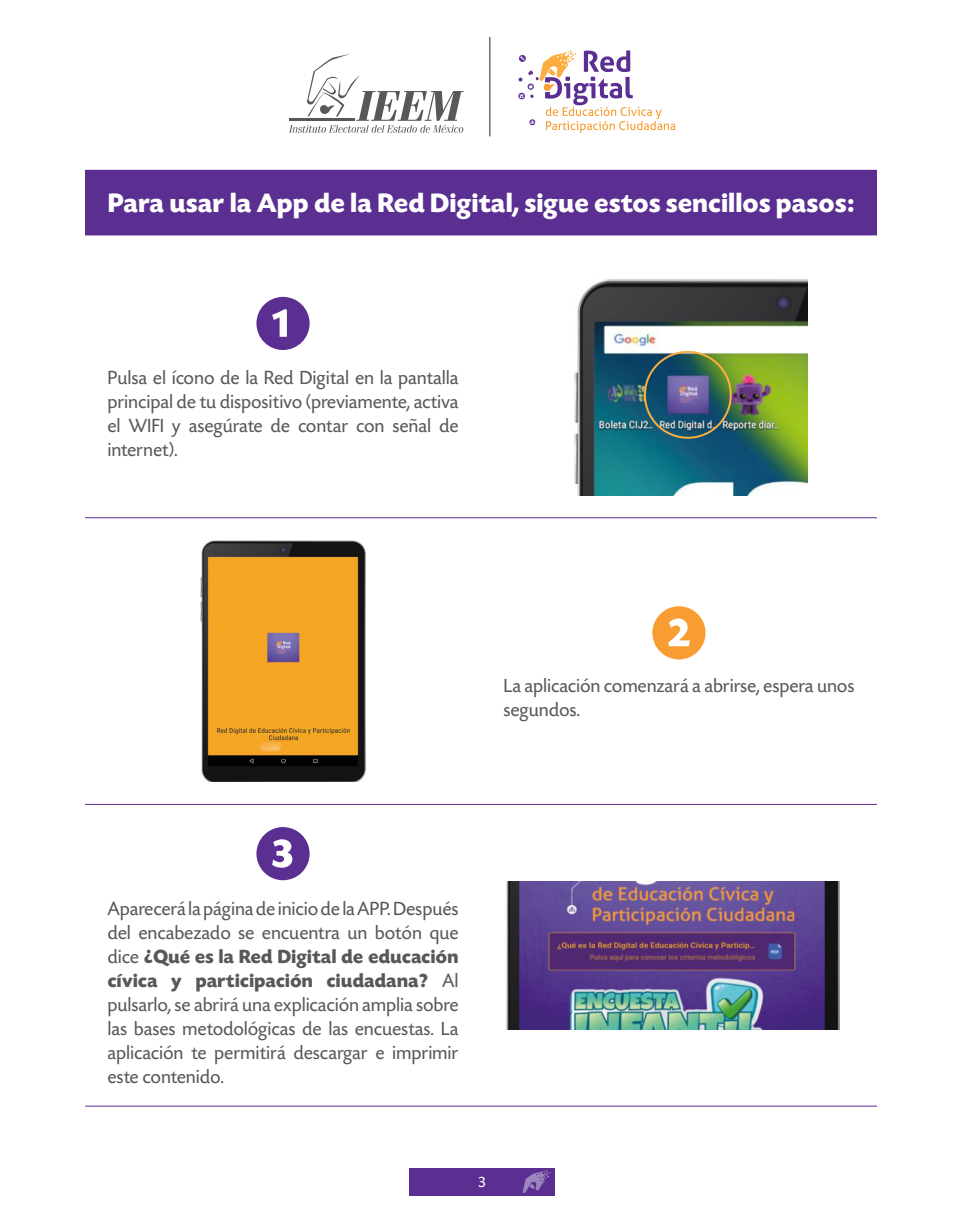
<style>
.page{position:relative;width:964px;height:1224px;background:#fff}
.page>*{position:absolute;margin:0;border:0;box-sizing:border-box;transform-origin:0 0}
.TITULOS{font:700 28px "Today SHOP";letter-spacing:.025em;color:#fff}
.TEXTO{font:20px/24px "Today SHOP";letter-spacing:.025em;color:#57585a;text-align:justify}
.t1{font:16px "Today SHOP";color:#fff}
.s1{font-weight:700}
</style>
<div class="page">
<div style="left:409px;top:1168px;width:146px;height:28px;background:#5b2e91"></div>
<svg style="left:523px;top:1170px;width:28px;height:23px"></svg>
<svg style="left:289px;top:54px;width:174px;height:79px"></svg>
<svg style="left:518px;top:50px;width:157px;height:83px"></svg>
<hr style="left:489px;top:37px;width:1px;height:99px;background:#231f20">
<div style="left:85px;top:170px;width:792px;height:65px;background:#5b2e91"></div>
<hr style="left:85px;top:235px;width:396px;height:1px;background:#5b2e91">
<hr style="left:481px;top:235px;width:396px;height:1px;background:#5b2e91">
<hr style="left:85px;top:517px;width:396px;height:1px;background:#5b2e91">
<hr style="left:481px;top:517px;width:396px;height:1px;background:#5b2e91">
<hr style="left:85px;top:804px;width:396px;height:1px;background:#5b2e91">
<hr style="left:481px;top:804px;width:396px;height:1px;background:#5b2e91">
<hr style="left:85px;top:1106px;width:396px;height:1px;background:#5b2e91">
<hr style="left:481px;top:1106px;width:396px;height:1px;background:#5b2e91">
<div style="left:256px;top:297px;width:54px;height:53px;background:#5b2e91;border-radius:50%"></div>
<svg style="left:272px;top:309px;width:15px;height:28px"></svg>
<img style="left:574px;top:280px;width:233px;height:215px">
<div style="left:644px;top:351px;width:88px;height:88px;border:2px solid #fbae3f;border-radius:50%"></div>
<img style="left:201px;top:540px;width:164px;height:242px">
<div style="left:652px;top:606px;width:53px;height:53px;background:#f89d31;border-radius:50%"></div>
<svg style="left:668px;top:619px;width:22px;height:27px"></svg>
<div style="left:256px;top:827px;width:54px;height:53px;background:#5b2e91;border-radius:50%"></div>
<svg style="left:272px;top:839px;width:20px;height:29px"></svg>
<img style="left:506px;top:881px;width:334px;height:149px">
<p class="TITULOS" style="left:108px;top:189px;width:747px">Para usar la App de la Red Digital, sigue estos sencillos pasos:</p>
<p class="TEXTO" style="left:108px;top:366px;width:352px">Pulsa el ícono de la Red Digital en la pantalla principal de tu dispositivo (previamente, activa el WIFI y asegúrate de contar con señal de internet).</p>
<p class="TEXTO" style="left:504px;top:674px;width:352px">La aplicación comenzará a abrirse, espera unos segundos.</p>
<p class="TEXTO" style="left:108px;top:898px;width:352px">Aparecerá la página de inicio de la APP. Después del encabezado se encuentra un botón que dice <span class="s1">¿Qué es la Red Digital de educación cívica y participación ciudadana?</span> Al pulsarlo, se abrirá una explicación amplia sobre las bases metodológicas de las encuestas. La aplicación te permitirá descargar e imprimir este contenido.</p>
<p class="t1" style="left:478px;top:1174px;width:8px">3</p>
</div>
